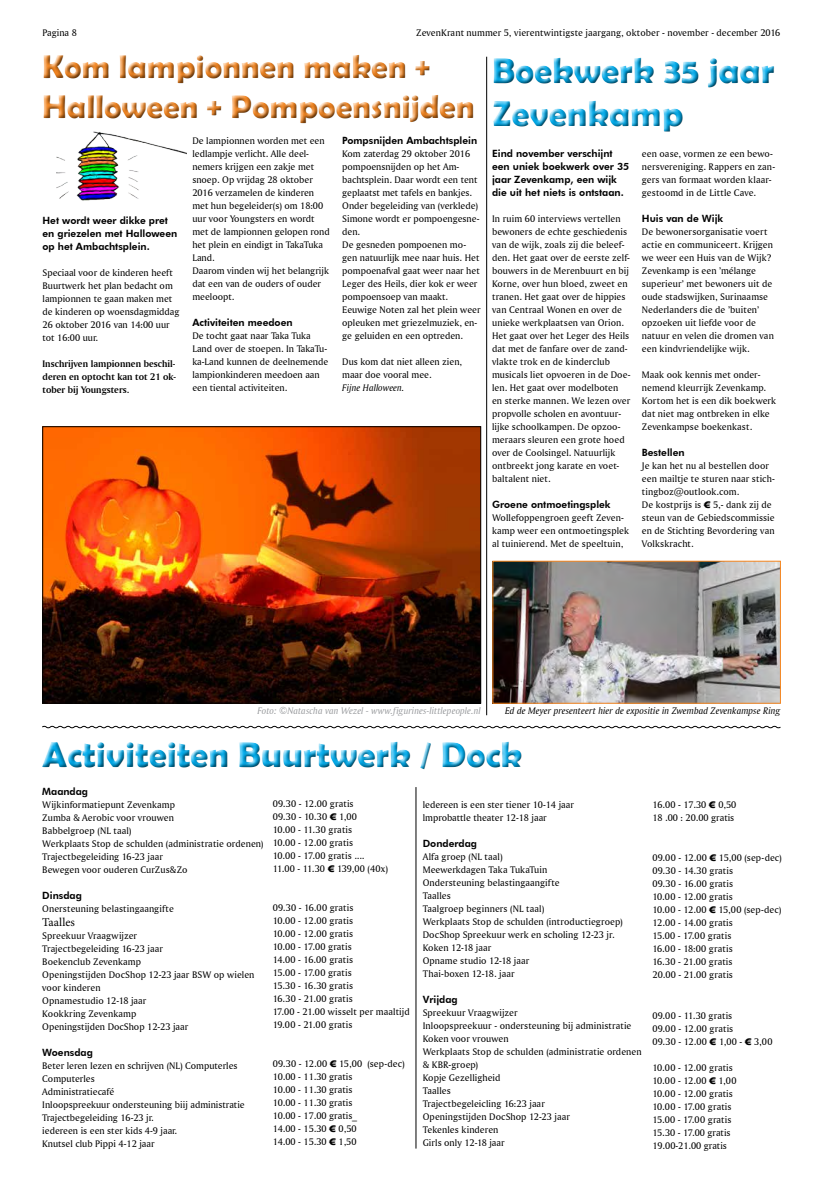
<style>
.page{position:relative;width:823px;height:1191px;background:#fff}
.page>*{position:absolute;margin:0;border:0;box-sizing:border-box;transform-origin:0 0}
.t1{font:700 36px/43.2px "Berlin Sans FB Demi";color:#00aeef}
.t2{font:700 33px/39.6px "Berlin Sans FB Demi";color:#f6861f}
.t3{font:12px "Minion Pro";color:#000}
.t4{font:10px/13px "Amerigo BT Roman A";color:#000}
.t5{font:800 10px/13px "Futura BT";color:#000}
.t6{font:10px "Amerigo BT Italic A";color:#000}
.t7{font:10px/13px "Amerigo BT Bold A";color:#000;text-align:justify}
.t8{font:10px/13px "Amerigo BT Roman A";letter-spacing:.02em;color:#000}
.t9{font:10px "Amerigo BT Italic A";letter-spacing:.005em;color:#999b9e}
.s1{font-family:"Eras ITC";font-weight:700}
</style>
<div class="page">
<svg style="left:493px;top:58px;width:281px;height:74px"></svg>
<img style="left:494px;top:563px;width:284px;height:138px">
<svg style="left:42px;top:742px;width:480px;height:27px"></svg>
<svg style="left:43px;top:55px;width:431px;height:69px"></svg>
<img style="left:45px;top:428px;width:433px;height:273px">
<div style="left:43px;top:426px;width:437px;height:277px;border:1px solid #000"></div>
<hr style="left:486px;top:57px;width:1px;height:658px;background:#000">
<hr style="left:415px;top:787px;width:1px;height:361px;background:#000">
<svg style="left:42px;top:725px;width:738px;height:4px"></svg>
<img style="left:57px;top:131px;width:130px;height:70px">
<p class="t4" style="left:43px;top:26px;width:36px">Pagina 8</p>
<p class="t4" style="left:416px;top:26px;width:365px">ZevenKrant nummer 5, vierentwintigste jaargang, oktober - november - december 2016</p>
<h2 class="t2" style="left:42px;top:47px;width:433px">Kom lampionnen maken +<br>Halloween + Pompoensnijden</h2>
<p class="t5" style="left:43px;top:213px;width:136px">Het wordt weer dikke pret en griezelen met Halloween op het Ambachtsplein.</p>
<p class="t4" style="left:43px;top:265px;width:138px">Speciaal voor de kinderen heeft<br>Buurtwerk het plan bedacht om lampionnen te gaan maken met de kinderen op woensdagmiddag<br>26 oktober 2016 van 14:00 uur tot 16:00 uur.</p>
<p class="t7" style="left:43px;top:356px;width:135px">Inschrijven lampionnen beschil&shy;deren en optocht kan tot 21 ok&shy;tober bij Youngsters.</p>
<p class="t4" style="left:192px;top:134px;width:139px">De lampionnen worden met een ledlampje verlicht. Alle deel&shy;nemers krijgen een zakje met snoep. Op vrijdag 28 oktober<br>2016 verzamelen de kinderen met hun begeleider(s) om 18:00 uur voor Youngsters en wordt met de lampionnen gelopen rond het plein en eindigt in TakaTuka<br>Land.<br>Daarom vinden wij het belangrijk dat een van de ouders of ouder meeloopt.</p>
<p class="t5" style="left:192px;top:316px;width:102px">Activiteiten meedoen</p>
<p class="t4" style="left:192px;top:329px;width:137px">De tocht gaat naar Taka Tuka<br>Land over de stoepen. In TakaTu&shy;ka-Land kunnen de deelnemende lampionkinderen meedoen aan een tiental activiteiten.</p>
<p class="t5" style="left:342px;top:134px;width:136px">Pompsnijden Ambachtsplein</p>
<p class="t4" style="left:342px;top:147px;width:140px">Kom zaterdag 29 oktober 2016 pompoensnijden op het Am&shy;bachtsplein. Daar wordt een tent geplaatst met tafels en bankjes.<br>Onder begeleiding van (verklede)<br>Simone wordt er pompoengesne&shy;den.<br>De gesneden pompoenen mo&shy;gen natuurlijk mee naar huis. Het pompoenafval gaat weer naar het<br>Leger des Heils, dier kok er weer pompoensoep van maakt.<br>Eeuwige Noten zal het plein weer opleuken met griezelmuziek, en&shy;ge geluiden en een optreden.</p>
<p class="t4" style="left:342px;top:355px;width:121px">Dus kom dat niet alleen zien, maar doe vooral mee.</p>
<p class="t6" style="left:342px;top:382px;width:64px">Fijne Halloween.</p>
<h1 class="t1" style="left:492px;top:49px;width:284px">Boekwerk 35 jaar<br>Zevenkamp</h1>
<p class="t5" style="left:492px;top:147px;width:139px">Eind november verschijnt een uniek boekwerk over 35 jaar Zevenkamp, een wijk die uit het niets is ontstaan.</p>
<p class="t4" style="left:492px;top:212px;width:140px">In ruim 60 interviews vertellen bewoners de echte geschiedenis van de wijk, zoals zij die beleef&shy;den. Het gaat over de eerste zelf&shy;bouwers in de Merenbuurt en bij<br>Korne, over hun bloed, zweet en tranen. Het gaat over de hippies van Centraal Wonen en over de unieke werkplaatsen van Orion.<br>Het gaat over het Leger des Heils dat met de fanfare over de zand&shy;vlakte trok en de kinderclub musicals liet opvoeren in de Doe&shy;len. Het gaat over modelboten en sterke mannen. We lezen over propvolle scholen en avontuur&shy;lijke schoolkampen. De opzoo&shy;meraars sleuren een grote hoed over de Coolsingel. Natuurlijk ontbreekt jong karate en voet&shy;baltalent niet.</p>
<p class="t5" style="left:492px;top:498px;width:120px">Groene ontmoetingsplek</p>
<p class="t4" style="left:492px;top:511px;width:138px">Wollefoppengroen geeft Zeven&shy;kamp weer een ontmoetingsplek al tuinierend. Met de speeltuin,</p>
<p class="t4" style="left:641px;top:147px;width:135px">een oase, vormen ze een bewo&shy;nersvereniging. Rappers en zan&shy;gers van formaat worden klaar&shy;gestoomd in de Little Cave.</p>
<p class="t5" style="left:641px;top:212px;width:83px">Huis van de Wijk</p>
<p class="t4" style="left:641px;top:225px;width:133px">De bewonersorganisatie voert actie en communiceert. Krijgen we weer een Huis van de Wijk?<br>Zevenkamp is een ’mélange superieur’ met bewoners uit de oude stadswijken, Surinaamse<br>Nederlanders die de ’buiten’ opzoeken uit liefde voor de natuur en velen die dromen van een kindvriendelijke wijk.</p>
<p class="t4" style="left:641px;top:368px;width:136px">Maak ook kennis met onder&shy;nemend kleurrijk Zevenkamp.<br>Kortom het is een dik boekwerk dat niet mag ontbreken in elke<br>Zevenkampse boekenkast.</p>
<p class="t5" style="left:641px;top:446px;width:44px">Bestellen</p>
<p class="t4" style="left:641px;top:459px;width:134px">Je kan het nu al bestellen door een mailtje te sturen naar stich&shy;tingboz@outlook.com.<br>De kostprijs is <span class="s1">€</span> 5,- dank zij de steun van de Gebiedscommissie en de Stichting Bevordering van<br>Volkskracht.</p>
<p class="t9" style="left:257px;top:704px;width:225px">Foto: ©Natascha van Wezel - www.figurines-littlepeople.nl</p>
<p class="t6" style="left:504px;top:704px;width:277px">Ed de Meyer presenteert hier de expositie in Zwembad Zevenkampse Ring</p>
<h1 class="t1" style="left:42px;top:732px;width:481px">Activiteiten Buurtwerk / Dock</h1>
<p class="t5" style="left:42px;top:784px;width:47px">Maandag</p>
<p class="t4" style="left:42px;top:797px;width:223px">Wijkinformatiepunt Zevenkamp<br>Zumba &amp; Aerobic voor vrouwen<br>Babbelgroep (NL taal)<br>Werkplaats Stop de schulden (administratie ordenen)<br>Trajectbegeleiding 16-23 jaar<br>Bewegen voor ouderen CurZus&amp;Zo</p>
<p class="t5" style="left:42px;top:888px;width:41px">Dinsdag</p>
<p class="t4" style="left:42px;top:901px;width:133px">Onersteuning belastingaangifte</p>
<p class="t3" style="left:42px;top:914px;width:34px">Taalles</p>
<p class="t4" style="left:42px;top:929px;width:213px">Spreekuur Vraagwijzer<br>Trajectbegeleiding 16-23 jaar<br>Boekenclub Zevenkamp<br>Openingstijden DocShop 12-23 jaar BSW op wielen voor kinderen<br>Opnamestudio 12-18 jaar<br>Kookkring Zevenkamp<br>Openingstijden DocShop 12-23 jaar</p>
<p class="t5" style="left:42px;top:1046px;width:52px">Woensdag</p>
<p class="t4" style="left:42px;top:1059px;width:204px">Beter leren Iezen en schrijven (NL) Computerles<br>Computerles<br>Administratiecafé<br>Inloopspreekuur ondersteuning biij administratie<br>Trajectbegeleiding 16-23 jr.<br>iedereen is een ster kids 4-9 jaar.<br>Knutsel club Pippi 4-12 jaar</p>
<p class="t4" style="left:272px;top:797px;width:117px">09.30 - 12.00 gratis<br>09.30 - 10.30 <span class="s1">€</span> 1,00<br>10.00 - 11.30 gratis<br>10.00 - 12.00 gratis<br>10.00 - 17.00 gratis ....<br>11.00 - 11.30 <span class="s1">€</span> 139,00 (40x)</p>
<p class="t4" style="left:272px;top:901px;width:138px">09.30 - 16.00 gratis<br>10.00 - 12.00 gratis<br>10.00 - 12.00 gratis<br>10.00 - 17.00 gratis<br>14.00 - 16.00 gratis<br>15.00 - 17.00 gratis<br>15.30 - 16.30 gratis<br>16.30 - 21.00 gratis<br>17.00 - 21.00 wisselt per maaltijd<br>19.00 - 21.00 gratis</p>
<p class="t4" style="left:272px;top:1057px;width:133px">09.30 - 12.00 <span class="s1">€</span> 15,00 (sep-dec)<br>10.00 - 11.30 gratis<br>10.00 - 11.30 gratis<br>10.00 - 11.30 gratis<br>10.00 - 17.00 gratis_<br>14.00 - 15.30 <span class="s1">€</span> 0,50<br>14.00 - 15.30 <span class="s1">€</span> 1,50</p>
<p class="t4" style="left:422px;top:797px;width:152px">ledereen is een ster tiener 10-14 jaar lmprobattle theater 12-18 jaar</p>
<p class="t5" style="left:422px;top:836px;width:56px">Donderdag</p>
<p class="t4" style="left:422px;top:849px;width:201px">Alfa groep (NL taal)<br>Meewerkdagen Taka TukaTuin<br>Ondersteuning belastingaangifte<br>Taalles<br>Taalgroep beginners (NL taal)<br>Werkplaats Stop de schulden (introductiegroep)<br>DocShop Spreekuur werk en scholing 12-23 jr.<br>Koken 12-18 jaar<br>Opname studio 12-18 jaar<br>Thai-boxen 12-18. jaar</p>
<p class="t5" style="left:422px;top:992px;width:36px">Vrijdag</p>
<p class="t4" style="left:422px;top:1005px;width:220px">Spreekuur Vraagwijzer<br>Inloopspreekuur - ondersteuning bij administratie<br>Koken voor vrouwen<br>Werkplaats Stop de schulden (administratie ordenen &amp; KBR-groep)<br>Kopje Gezelligheid<br>Taalles<br>Trajectbegeleicling 16:23 jaar<br>Openingstijden DocShop 12-23 jaar<br>Tekenles kinderen<br>Girls only 12-18 jaar</p>
<p class="t4" style="left:652px;top:797px;width:85px">16.00 - 17.30 <span class="s1">€</span> 0,50<br>18 .00 : 20.00 gratis</p>
<p class="t4" style="left:652px;top:851px;width:131px">09.00 - 12.00 <span class="s1">€</span> 15,00 (sep-dec)<br>09.30 - 14.30 gratis<br>09.30 - 16.00 gratis<br>10.00 - 12.00 gratis<br>10.00 - 12.00 <span class="s1">€</span> 15,00 (sep-dec)<br>12.00 - 14.00 gratis<br>15.00 - 17.00 gratis<br>16.00 - 18:00 gratis<br>16.30 - 21.00 gratis<br>20.00 - 21.00 gratis</p>
<p class="t8" style="left:652px;top:1008px;width:121px">09.00 - 11.30 gratis<br>09.00 - 12.00 gratis<br>09.30 - 12.00 <span class="s1">€</span> 1,00 - <span class="s1">€</span> 3,00</p>
<p class="t4" style="left:652px;top:1060px;width:86px">10.00 - 12.00 gratis<br>10.00 - 12.00 <span class="s1">€</span> 1,00<br>10.00 - 12.00 gratis<br>10.00 - 17.00 gratis<br>15.00 - 17.00 gratis<br>15.30 - 17.00 gratis<br>19.00-21.00 gratis</p>
</div>
